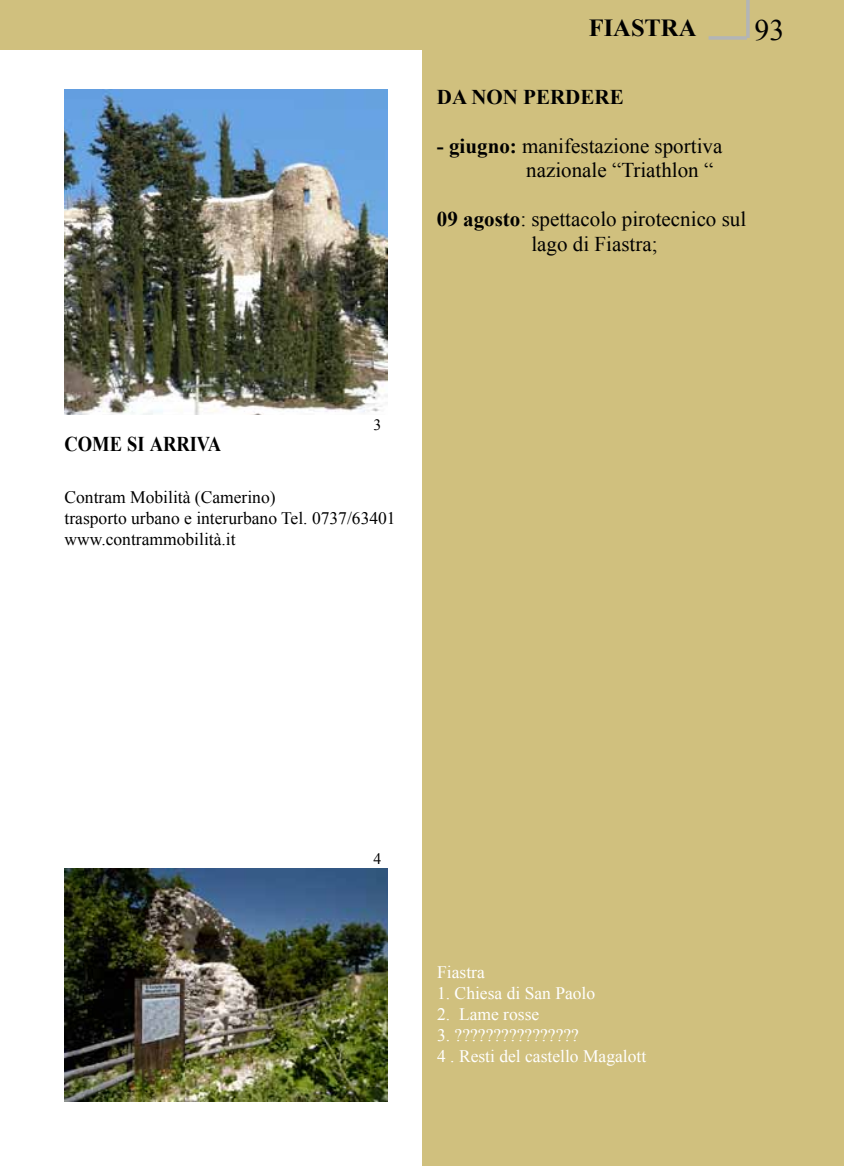
<style>
.page{position:relative;width:844px;height:1166px;background:#fff}
.page>*{position:absolute;margin:0;border:0;box-sizing:border-box;transform-origin:0 0}
.t1{font:29.75px "Times New Roman";color:#000}
.t2{font:700 24.5px "Times New Roman";color:#000}
.t3{font:21px/24.5px "Times New Roman";color:#000}
.t4{font:700 21px "Times New Roman";color:#000;scale:.88 1}
.t5{font:700 21px "Times New Roman";color:#000}
.t6{font:17.5px/21px "Times New Roman";color:#000}
.t7{font:17.5px/21px "Times New Roman";color:#fff}
.t8{font:15.75px "Times New Roman";color:#000}
.s1{font-weight:700}
</style>
<div class="page">
<div style="left:422px;top:0;width:421px;height:1166px;background:#d0c07e"></div>
<div style="left:0;top:0;width:843px;height:50px;background:#d0c07e"></div>
<hr style="left:746px;top:0;width:3px;height:38px;background:#b3b5b6">
<hr style="left:708px;top:36px;width:38px;height:4px;background:#b8b7ab">
<img style="left:64px;top:89px;width:323px;height:326px">
<img style="left:64px;top:868px;width:323px;height:233px">
<p class="t2" style="left:588px;top:11px;width:109px">FIASTRA</p>
<h1 class="t1" style="left:754px;top:11px;width:31px">93</h1>
<p class="t5" style="left:437px;top:82px;width:188px">DA NON PERDERE</p>
<p class="t3" style="left:526px;top:133px;width:197px;text-indent:-89px"><span class="s1">- giugno:</span> manifestazione sportiva nazionale “Triathlon “</p>
<p class="t3" style="left:437px;top:206px;width:311px;text-align:center"><span class="s1">09 agosto</span>: spettacolo pirotecnico sul lago di Fiastra;</p>
<p class="t4" style="left:64px;top:429px;width:179px">COME SI ARRIVA</p>
<p class="t8" style="left:373px;top:414px;width:9px">3</p>
<p class="t6" style="left:64px;top:487px;width:332px">Contram Mobilità (Camerino)<br>trasporto urbano e interurbano Tel. 0737/63401 www.contrammobilità.it</p>
<p class="t8" style="left:373px;top:848px;width:9px">4</p>
<p class="t7" style="left:437px;top:961px;width:49px">Fiastra</p>
<p class="t7" style="left:437px;top:982px;width:159px">1. Chiesa di San Paolo</p>
<p class="t7" style="left:437px;top:1003px;width:104px">2. Lame rosse</p>
<p class="t7" style="left:437px;top:1024px;width:211px">3. ????????????????<br>4 . Resti del castello Magalott</p>
</div>
